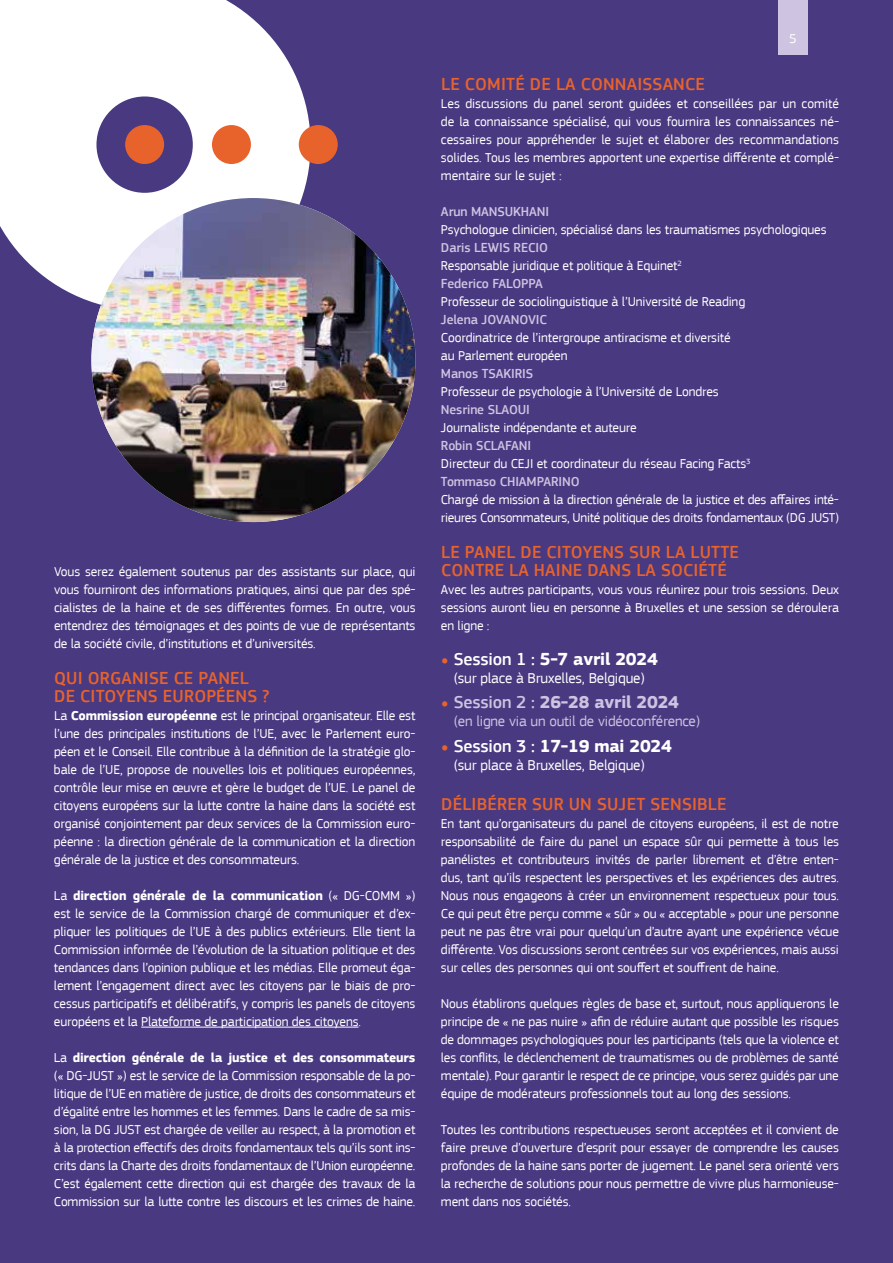
<style>
.page{position:relative;width:893px;height:1263px;background:#493980}
.page>*{position:absolute;margin:0;border:0;box-sizing:border-box;transform-origin:0 0}
.t1{font:500 18px/18px "EC Square Sans Pro";letter-spacing:.01em;color:#e8632c}
.t2{font:700 18px "EC Square Sans Pro";letter-spacing:-.01em;color:#fff}
.t3{font:700 18px "EC Square Sans Pro";letter-spacing:-.01em;color:#cec3e1}
.t4{font:15px "EC Square Sans Pro";letter-spacing:-.01em;color:#fff}
.t5{font:15px "EC Square Sans Pro";letter-spacing:-.01em;color:#cec3e1}
.t6{font:13.5px/18px "EC Square Sans Pro";letter-spacing:-.01em;color:#fff;text-align:justify}
.t7{font:500 13.5px "EC Square Sans Pro";letter-spacing:-.01em;color:#cec3e1}
.s1{font-weight:700}
.s2{font-weight:500;color:#cec3e1}
.s3{font-weight:400;font-size:28.5px;color:#e8632c}
.s4{font-weight:500}
</style>
<div class="page">
<div style="left:778px;top:0;width:30px;height:54px;background:#cec3e1"></div>
<hr style="left:141px;top:1027px;width:218px;height:1px;background:#fff">
<svg style="left:0;top:0;width:311px;height:305px;fill:#fff"></svg>
<div style="left:299px;top:125px;width:39px;height:39px;background:#e8632c;border-radius:50%"></div>
<div style="left:212px;top:125px;width:39px;height:39px;background:#e8632c;border-radius:50%"></div>
<img style="left:91px;top:198px;width:324px;height:324px;border-radius:162px">
<p class="t6" style="left:54px;top:563px;width:363px">Vous serez également soutenus par des assistants sur place, qui vous fourniront des informations pratiques, ainsi que par des spé&shy;cialistes de la haine et de ses différentes formes. En outre, vous entendrez des témoignages et des points de vue de représentants de la société civile, d’institutions et d’universités.</p>
<h1 class="t1" style="left:54px;top:669px;width:217px">QUI ORGANISE CE PANEL<br>DE CITOYENS EUROPÉENS ?</h1>
<p class="t6" style="left:54px;top:707px;width:363px">La <span class="s1">Commission européenne</span> est le principal organisateur. Elle est l’une des principales institutions de l’UE, avec le Parlement euro&shy;péen et le Conseil. Elle contribue à la définition de la stratégie glo&shy;bale de l’UE, propose de nouvelles lois et politiques européennes, contrôle leur mise en œuvre et gère le budget de l’UE. Le panel de citoyens européens sur la lutte contre la haine dans la société est organisé conjointement par deux services de la Commission euro&shy;péenne : la direction générale de la communication et la direction générale de la justice et des consommateurs.</p>
<p class="t6" style="left:54px;top:887px;width:363px">La <span class="s1">direction générale de la communication</span> (« DG-COMM ») est le service de la Commission chargé de communiquer et d’ex&shy;pliquer les politiques de l’UE à des publics extérieurs. Elle tient la Commission informée de l’évolution de la situation politique et des tendances dans l’opinion publique et les médias. Elle promeut éga&shy;lement l’engagement direct avec les citoyens par le biais de pro&shy;cessus participatifs et délibératifs, y compris les panels de citoyens européens et la Plateforme de participation des citoyens.</p>
<p class="t6" style="left:54px;top:1049px;width:363px">La <span class="s1">direction générale de la justice et des consommateurs </span>(« DG-JUST ») est le service de la Commission responsable de la po&shy;litique de l’UE en matière de justice, de droits des consommateurs et d’égalité entre les hommes et les femmes. Dans le cadre de sa mis&shy;sion, la DG JUST est chargée de veiller au respect, à la promotion et à la protection effectifs des droits fondamentaux tels qu’ils sont ins&shy;crits dans la Charte des droits fondamentaux de l’Union européenne.<br>C’est également cette direction qui est chargée des travaux de la Commission sur la lutte contre les discours et les crimes de haine.</p>
<p class="t6" style="left:789px;top:29px;width:9px">5</p>
<h1 class="t1" style="left:441px;top:75px;width:265px">LE COMITÉ DE LA CONNAISSANCE</h1>
<p class="t6" style="left:441px;top:95px;width:400px">Les discussions du panel seront guidées et conseillées par un comité de la connaissance spécialisé, qui vous fournira les connaissances né&shy;cessaires pour appréhender le sujet et élaborer des recommandations solides. Tous les membres apportent une expertise différente et complé&shy;mentaire sur le sujet :</p>
<p class="t7" style="left:441px;top:204px;width:110px">Arun MANSUKHANI</p>
<p class="t6" style="left:441px;top:221px;width:387px">Psychologue clinicien, spécialisé dans les traumatismes psychologiques</p>
<p class="t6" style="left:441px;top:239px;width:242px;text-align:left"><span class="s2">Daris LEWIS RECIO<br></span>Responsable juridique et politique à Equinet<sup>2<br></sup><span class="s2">Federico FALOPPA</span></p>
<p class="t6" style="left:441px;top:293px;width:306px">Professeur de sociolinguistique à l’Université de Reading</p>
<p class="t7" style="left:441px;top:312px;width:108px">Jelena JOVANOVIC</p>
<p class="t6" style="left:441px;top:329px;width:291px">Coordinatrice de l’intergroupe antiracisme et diversité au Parlement européen</p>
<p class="t7" style="left:441px;top:366px;width:94px">Manos TSAKIRIS</p>
<p class="t6" style="left:441px;top:383px;width:279px">Professeur de psychologie à l’Université de Londres</p>
<p class="t7" style="left:441px;top:402px;width:91px">Nesrine SLAOUI</p>
<p class="t6" style="left:441px;top:419px;width:197px">Journaliste indépendante et auteure</p>
<p class="t6" style="left:441px;top:437px;width:311px;text-align:left"><span class="s2">Robin SCLAFANI<br></span>Directeur du CEJI et coordinateur du réseau Facing Facts<sup>3<br></sup><span class="s2">Tommaso CHIAMPARINO</span></p>
<p class="t6" style="left:441px;top:491px;width:400px">Chargé de mission à la direction générale de la justice et des affaires inté&shy;rieures Consommateurs, Unité politique des droits fondamentaux (DG JUST)</p>
<h1 class="t1" style="left:441px;top:543px;width:299px">LE PANEL DE CITOYENS SUR LA LUTTE<br>CONTRE LA HAINE DANS LA SOCIÉTÉ</h1>
<p class="t6" style="left:441px;top:581px;width:400px">Avec les autres participants, vous vous réunirez pour trois sessions. Deux sessions auront lieu en personne à Bruxelles et une session se déroulera en ligne :</p>
<h1 class="t2" style="left:441px;top:648px;width:218px"><span class="s3">•</span> <span class="s4">Session 1 :</span> 5-7 avril 2024</h1>
<p class="t4" style="left:454px;top:669px;width:193px">(sur place à Bruxelles, Belgique)</p>
<h1 class="t3" style="left:441px;top:691px;width:240px"><span class="s3">•</span> <span class="s4">Session 2 :</span> 26-28 avril 2024</h1>
<p class="t5" style="left:454px;top:712px;width:248px">(en ligne via un outil de vidéoconférence)</p>
<h1 class="t2" style="left:441px;top:735px;width:232px"><span class="s3">•</span> <span class="s4">Session 3 :</span> 17-19 mai 2024</h1>
<p class="t4" style="left:454px;top:756px;width:193px">(sur place à Bruxelles, Belgique)</p>
<h1 class="t1" style="left:441px;top:795px;width:287px">DÉLIBÉRER SUR UN SUJET SENSIBLE</h1>
<p class="t6" style="left:441px;top:815px;width:400px">En tant qu’organisateurs du panel de citoyens européens, il est de notre responsabilité de faire du panel un espace sûr qui permette à tous les panélistes et contributeurs invités de parler librement et d’être enten&shy;dus, tant qu’ils respectent les perspectives et les expériences des autres.<br>Nous nous engageons à créer un environnement respectueux pour tous.<br>Ce qui peut être perçu comme « sûr » ou « acceptable » pour une personne peut ne pas être vrai pour quelqu’un d’autre ayant une expérience vécue différente. Vos discussions seront centrées sur vos expériences, mais aussi sur celles des personnes qui ont souffert et souffrent de haine.</p>
<p class="t6" style="left:441px;top:995px;width:400px">Nous établirons quelques règles de base et, surtout, nous appliquerons le principe de « ne pas nuire » afin de réduire autant que possible les risques de dommages psychologiques pour les participants (tels que la violence et les conflits, le déclenchement de traumatismes ou de problèmes de santé mentale). Pour garantir le respect de ce principe, vous serez guidés par une équipe de modérateurs professionnels tout au long des sessions.</p>
<p class="t6" style="left:441px;top:1121px;width:400px">Toutes les contributions respectueuses seront acceptées et il convient de faire preuve d’ouverture d’esprit pour essayer de comprendre les causes profondes de la haine sans porter de jugement. Le panel sera orienté vers la recherche de solutions pour nous permettre de vivre plus harmonieuse&shy;ment dans nos sociétés.</p>
</div>
